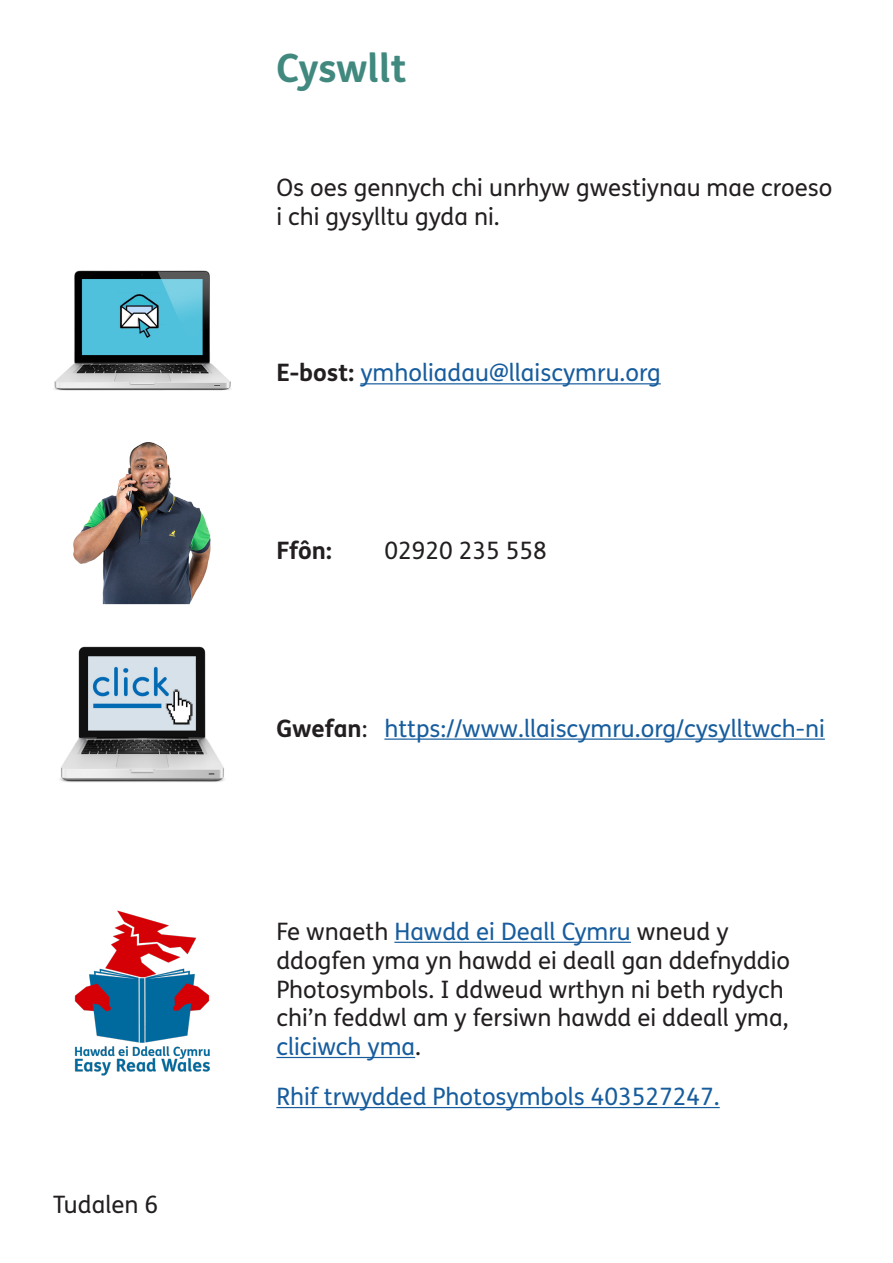
<style>
.page{position:relative;width:893px;height:1263px;background:#fff}
.page>*{position:absolute;margin:0;border:0;box-sizing:border-box;transform-origin:0 0}
.t1{font:700 39px "FS Me Pro";color:#41897f}
.t2{font:24px/28.8px "FS Me Pro";color:#231f20}
.t3{font:24px "FS Me Pro";color:#175d9e}
.t4{font:700 24px "FS Me Pro";color:#231f20}
.s1{font-weight:700;color:#231f20}
.s2{color:#231f20}
.s3{color:#175d9e}
</style>
<div class="page">
<hr style="left:360px;top:383px;width:301px;height:1px;background:#175d9e">
<hr style="left:384px;top:738px;width:441px;height:2px;background:#175d9e">
<hr style="left:394px;top:942px;width:237px;height:1px;background:#175d9e">
<hr style="left:276px;top:1057px;width:139px;height:1px;background:#175d9e">
<hr style="left:276px;top:1107px;width:444px;height:1px;background:#175d9e">
<img style="left:53px;top:270px;width:178px;height:121px">
<img style="left:73px;top:442px;width:138px;height:163px">
<img style="left:74px;top:910px;width:136px;height:166px">
<img style="left:60px;top:646px;width:165px;height:136px">
<p class="t2" style="left:53px;top:1190px;width:107px">Tudalen 6</p>
<h1 class="t1" style="left:276px;top:38px;width:132px">Cyswllt</h1>
<p class="t2" style="left:276px;top:173px;width:557px">Os oes gennych chi unrhyw gwestiynau mae croeso i chi gysylltu gyda ni.</p>
<p class="t3" style="left:276px;top:356px;width:386px"><span class="s1">E-bost:</span> ymholiadau@llaiscymru.org</p>
<p class="t4" style="left:276px;top:532px;width:57px">Ffôn:</p>
<p class="t2" style="left:384px;top:536px;width:164px">02920 235 558</p>
<p class="t3" style="left:276px;top:712px;width:550px"><span class="s1">Gwefan</span><span class="s2">:</span> https://www.llaiscymru.org/cysylltwch-ni</p>
<p class="t2" style="left:276px;top:917px;width:515px">Fe wnaeth <span class="s3">Hawdd ei Deall Cymru</span> wneud y ddogfen yma yn hawdd ei deall gan ddefnyddio Photosymbols. I ddweud wrthyn ni beth rydych chi’n feddwl am y fersiwn hawdd ei ddeall yma, <span class="s3">cliciwch yma</span>.</p>
<p class="t3" style="left:276px;top:1080px;width:445px">Rhif trwydded Photosymbols 403527247.</p>
</div>
